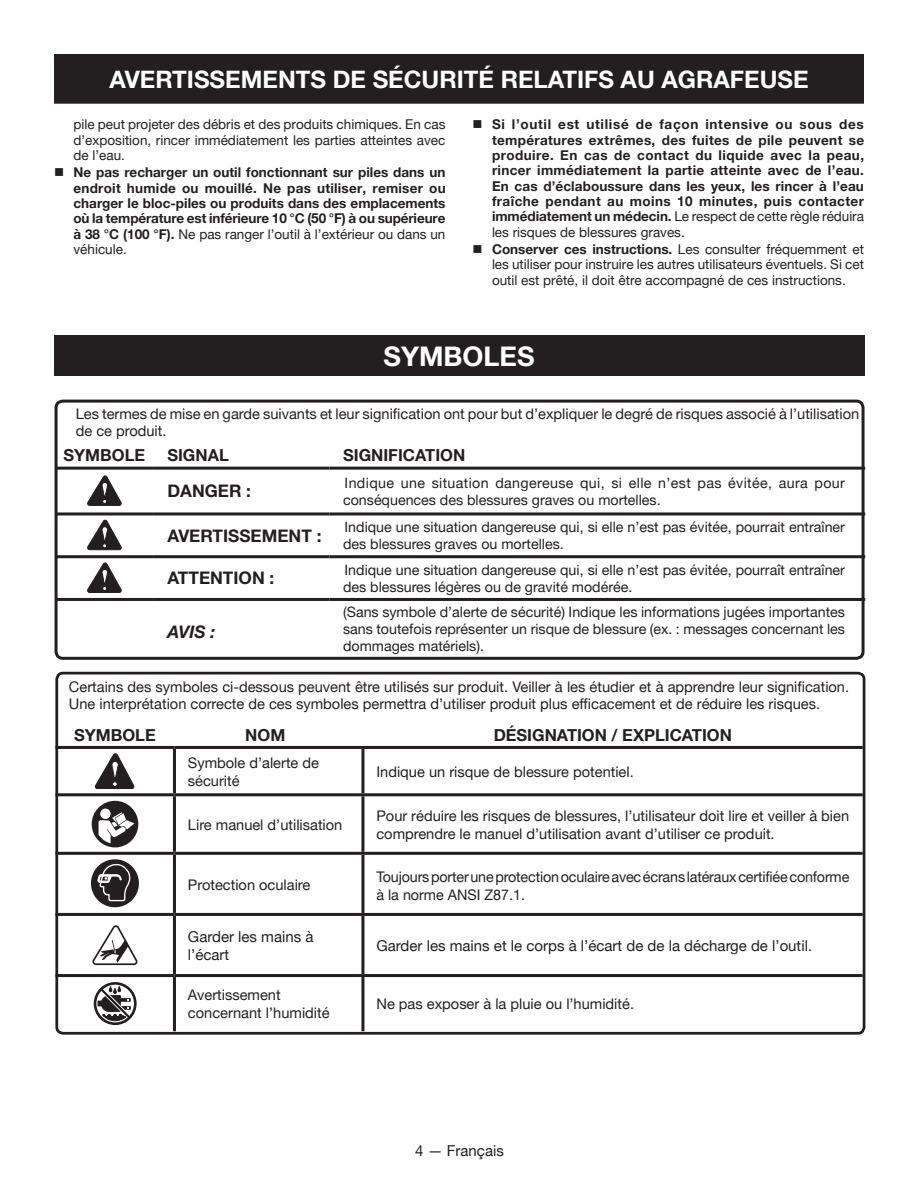
<style>
.page{position:relative;width:918px;height:1188px;background:#fff}
.page>*{position:absolute;margin:0;border:0;box-sizing:border-box;transform-origin:0 0}
.HEADING{font:700 27px "Helvetica Neue";color:#fff}
.HEADING-2{font:700 24px "Helvetica Neue";color:#fff}
.t1{font:700 17.25px "Helvetica Neue";color:#231f20}
.t2{font:italic 700 17.25px "Helvetica Neue";color:#231f20}
.see_figure{font:700 16.5px "Helvetica Neue";color:#231f20}
.Body_text{font:15px/18px "Helvetica Neue";color:#231f20}
.Body_text-2{font:14.7px/18px "Helvetica Neue";color:#231f20}
.t3{font:14.25px/17.1px "Helvetica Neue";color:#231f20}
.t4{font:14.25px/17.1px "Helvetica Neue";letter-spacing:.025em;color:#231f20}
.bullets_9_10_8{font:700 13.5px/15.3px "Helvetica Neue";letter-spacing:.03em;color:#231f20;text-align:justify}
.bullets_9_10_8-2{font:13.5px/15.3px "Helvetica Neue";color:#231f20;text-align:justify}
.bullets{font:700 13.5px/15.3px "Helvetica Neue";letter-spacing:-.01em;color:#231f20;text-align:justify}
.s1{font-weight:400}
.s2{font-weight:700}
</style>
<div class="page">
<div style="left:54px;top:335px;width:810px;height:40px;background:#231f20"></div>
<div style="left:55px;top:400px;width:810px;height:260px;border:3px solid #231f20;border-radius:7px"></div>
<hr style="left:56px;top:467px;width:98px;height:3px;background:#231f20">
<hr style="left:154px;top:467px;width:176px;height:3px;background:#231f20">
<hr style="left:330px;top:467px;width:535px;height:3px;background:#231f20">
<hr style="left:56px;top:512px;width:98px;height:3px;background:#231f20">
<hr style="left:154px;top:512px;width:176px;height:3px;background:#231f20">
<hr style="left:330px;top:512px;width:535px;height:3px;background:#231f20">
<hr style="left:56px;top:555px;width:98px;height:3px;background:#231f20">
<hr style="left:154px;top:555px;width:176px;height:3px;background:#231f20">
<hr style="left:330px;top:555px;width:535px;height:3px;background:#231f20">
<hr style="left:56px;top:598px;width:98px;height:3px;background:#231f20">
<hr style="left:154px;top:598px;width:176px;height:3px;background:#231f20">
<hr style="left:330px;top:598px;width:535px;height:3px;background:#231f20">
<svg style="left:87px;top:476px;width:34px;height:30px"></svg>
<svg style="left:87px;top:520px;width:34px;height:30px"></svg>
<svg style="left:87px;top:563px;width:34px;height:30px"></svg>
<div style="left:55px;top:672px;width:810px;height:363px;border:3px solid #231f20;border-radius:6px"></div>
<hr style="left:173px;top:749px;width:3px;height:44px;background:#231f20">
<hr style="left:173px;top:796px;width:3px;height:56px;background:#231f20">
<hr style="left:363px;top:793px;width:500px;height:3px;background:#231f20">
<hr style="left:173px;top:855px;width:3px;height:58px;background:#231f20">
<hr style="left:363px;top:852px;width:500px;height:3px;background:#231f20">
<hr style="left:173px;top:916px;width:3px;height:58px;background:#231f20">
<hr style="left:363px;top:913px;width:500px;height:3px;background:#231f20">
<hr style="left:173px;top:977px;width:3px;height:54px;background:#231f20">
<hr style="left:363px;top:974px;width:500px;height:3px;background:#231f20">
<hr style="left:55px;top:746px;width:119px;height:3px;background:#231f20">
<hr style="left:174px;top:746px;width:189px;height:3px;background:#231f20">
<hr style="left:363px;top:746px;width:500px;height:3px;background:#231f20">
<hr style="left:55px;top:793px;width:119px;height:3px;background:#231f20">
<hr style="left:174px;top:793px;width:189px;height:3px;background:#231f20">
<hr style="left:55px;top:852px;width:119px;height:3px;background:#231f20">
<hr style="left:174px;top:852px;width:189px;height:3px;background:#231f20">
<hr style="left:55px;top:913px;width:119px;height:3px;background:#231f20">
<hr style="left:174px;top:913px;width:189px;height:3px;background:#231f20">
<hr style="left:55px;top:974px;width:119px;height:3px;background:#231f20">
<hr style="left:174px;top:974px;width:189px;height:3px;background:#231f20">
<hr style="left:361px;top:749px;width:3px;height:44px;background:#231f20">
<hr style="left:361px;top:916px;width:3px;height:58px;background:#231f20">
<hr style="left:361px;top:977px;width:3px;height:54px;background:#231f20">
<hr style="left:361px;top:796px;width:3px;height:56px;background:#231f20">
<hr style="left:361px;top:855px;width:3px;height:58px;background:#231f20">
<svg style="left:95px;top:753px;width:39px;height:36px"></svg>
<div style="left:92px;top:801px;width:46px;height:46px;background:#231f20;border-radius:50%"></div>
<div style="left:100px;top:809px;width:11px;height:10px;background:#fff;border-radius:50%"></div>
<svg style="left:99px;top:812px;width:35px;height:31px"></svg>
<svg style="left:91px;top:859px;width:48px;height:48px"></svg>
<svg style="left:92px;top:925px;width:46px;height:41px"></svg>
<div style="left:94px;top:982px;width:43px;height:43px;border:3px solid #231f20;border-radius:50%"></div>
<svg style="left:98px;top:985px;width:34px;height:36px"></svg>
<div style="left:55px;top:55px;width:808px;height:48px;background:#231f20"></div>
<div style="left:54px;top:54px;width:810px;height:50px;border:2px solid #231f20"></div>
<p class="HEADING-2" style="left:109px;top:65px;width:701px">AVERTISSEMENTS DE SÉCURITÉ RELATIFS AU AGRAFEUSE</p>
<p class="bullets_9_10_8-2" style="left:74px;top:117px;width:374px">pile peut projeter des débris et des produits chimiques. En cas d’exposition, rincer immédiatement les parties atteintes avec de l’eau.</p>
<p class="bullets" style="left:74px;top:164px;width:374px;text-indent:-20px">■ Ne pas recharger un outil fonctionnant sur piles dans un endroit humide ou mouillé. Ne pas utiliser, remiser ou charger le bloc-piles ou produits dans des emplacements où la température est inférieure 10 °C (50 °F) à ou supérieure à 38 °C (100 °F). <span class="s1">Ne pas ranger l’outil à l’extérieur ou dans un véhicule.</span></p>
<p class="bullets_9_10_8" style="left:492px;top:116px;width:374px;text-indent:-20px">■ Si l’outil est utilisé de façon intensive ou sous des températures extrêmes, des fuites de pile peuvent se produire. En cas de contact du liquide avec la peau, rincer immédiatement la partie atteinte avec de l’eau.<br>En cas d’éclaboussure dans les yeux, les rincer à l’eau fraîche pendant au moins 10 minutes, puis contacter immédiatement un médecin. <span class="s1">Le respect de cette règle réduira les risques de blessures graves.</span></p>
<p class="bullets_9_10_8-2" style="left:492px;top:241px;width:373px;text-indent:-20px">■ <span class="s2">Conserver ces instructions.</span> Les consulter fréquemment et les utiliser pour instruire les autres utilisateurs éventuels. Si cet outil est prêté, il doit être accompagné de ces instructions.</p>
<p class="HEADING" style="left:384px;top:339px;width:153px">SYMBOLES</p>
<p class="Body_text-2" style="left:76px;top:406px;width:785px;line-height:16.5px">Les termes de mise en garde suivants et leur signification ont pour but d’expliquer le degré de risques associé à l’utilisation de ce produit.</p>
<p class="see_figure" style="left:64px;top:445px;width:83px">SYMBOLE</p>
<p class="see_figure" style="left:167px;top:445px;width:63px">SIGNAL</p>
<p class="see_figure" style="left:343px;top:445px;width:124px">SIGNIFICATION</p>
<p class="t1" style="left:167px;top:481px;width:85px">DANGER :</p>
<p class="t4" style="left:343px;top:474px;width:503px">Indique une situation dangereuse qui, si elle n’est pas évitée, aura pour conséquences des blessures graves ou mortelles.</p>
<p class="t1" style="left:167px;top:525px;width:156px">AVERTISSEMENT :</p>
<p class="t3" style="left:343px;top:518px;width:503px">Indique une situation dangereuse qui, si elle n’est pas évitée, pourrait entraîner des blessures graves ou mortelles.</p>
<p class="t1" style="left:167px;top:568px;width:108px">ATTENTION :</p>
<p class="t3" style="left:343px;top:561px;width:503px">Indique une situation dangereuse qui, si elle n’est pas évitée, pourraît entraîner des blessures légères ou de gravité modérée.</p>
<p class="t2" style="left:167px;top:621px;width:49px">AVIS :</p>
<p class="t3" style="left:343px;top:603px;width:503px;text-align:justify">(Sans symbole d’alerte de sécurité) Indique les informations jugées importantes sans toutefois représenter un risque de blessure (ex. : messages concernant les dommages matériels).</p>
<p class="Body_text-2" style="left:69px;top:677px;width:782px;line-height:17.5px">Certains des symboles ci-dessous peuvent être utilisés sur produit. Veiller à les étudier et à apprendre leur signification.<br>Une interprétation correcte de ces symboles permettra d’utiliser produit plus efficacement et de réduire les risques.</p>
<p class="see_figure" style="left:74px;top:725px;width:83px">SYMBOLE</p>
<p class="see_figure" style="left:245px;top:725px;width:42px">NOM</p>
<p class="see_figure" style="left:494px;top:725px;width:240px">DÉSIGNATION / EXPLICATION</p>
<p class="Body_text-2" style="left:188px;top:753px;width:133px">Symbole d’alerte de sécurité</p>
<p class="Body_text-2" style="left:376px;top:762px;width:259px">Indique un risque de blessure potentiel.</p>
<p class="Body_text-2" style="left:188px;top:815px;width:156px">Lire manuel d’utilisation</p>
<p class="Body_text-2" style="left:376px;top:806px;width:474px">Pour réduire les risques de blessures, l’utilisateur doit lire et veiller à bien comprendre le manuel d’utilisation avant d’utiliser ce produit.</p>
<p class="Body_text-2" style="left:188px;top:875px;width:124px">Protection oculaire</p>
<p class="Body_text-2" style="left:376px;top:868px;width:474px">Toujours porter une protection oculaire avec écrans latéraux certifiée conforme à la norme ANSI Z87.1.</p>
<p class="Body_text" style="left:188px;top:927px;width:127px">Garder les mains à l’écart</p>
<p class="Body_text" style="left:376px;top:936px;width:437px">Garder les mains et le corps à l’écart de de la décharge de l’outil.</p>
<p class="Body_text-2" style="left:188px;top:986px;width:143px">Avertissement concernant l’humidité</p>
<p class="Body_text-2" style="left:376px;top:995px;width:259px">Ne pas exposer à la pluie ou l’humidité.</p>
<p class="Body_text" style="left:415px;top:1141px;width:90px">4 — Français</p>
</div>
